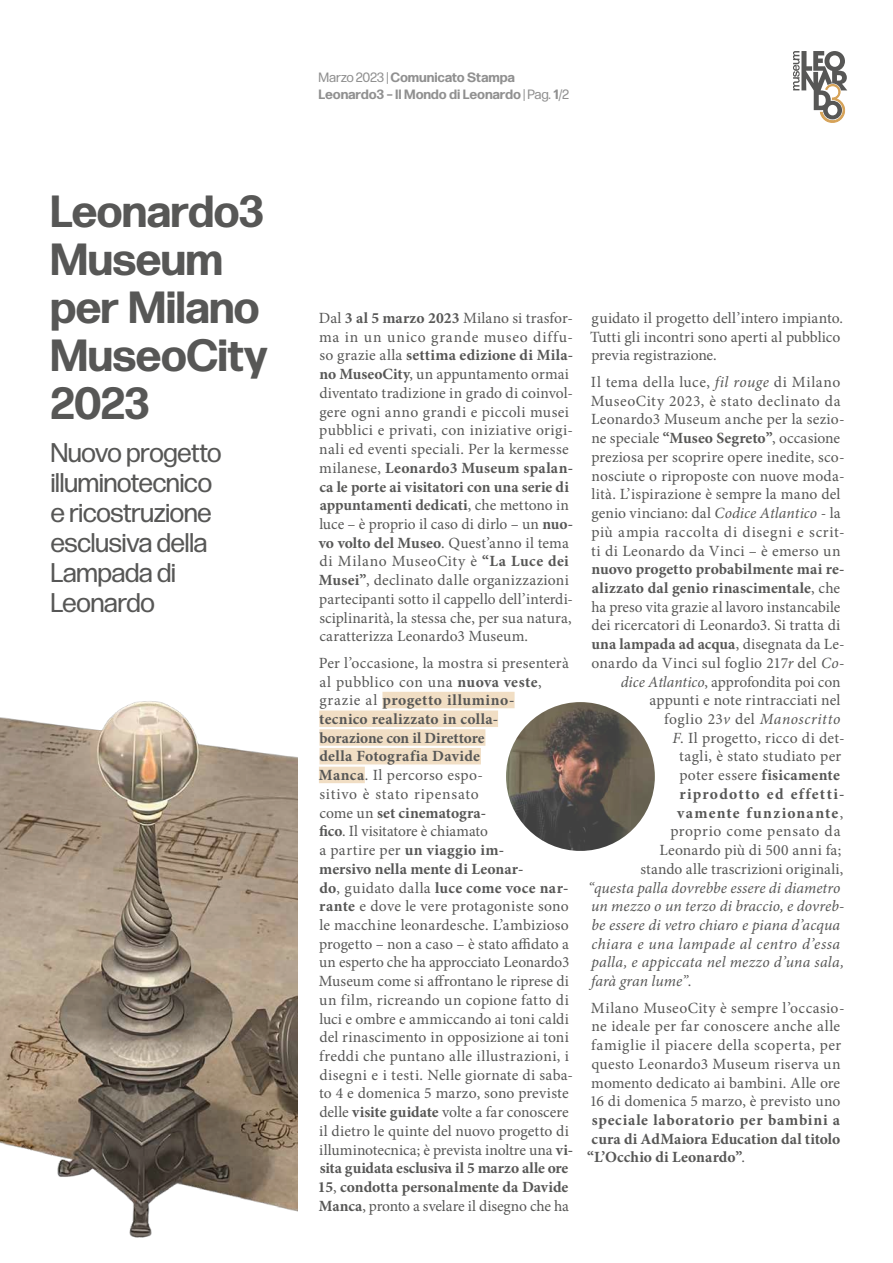
<style>
.page{position:relative;width:893px;height:1263px;background:#fff}
.page>*{position:absolute;margin:0;border:0;box-sizing:border-box;transform-origin:0 0}
.t1{font:700 45px/48px "Forma DJR Banner";letter-spacing:.02em;color:#575756}
.t2{font:27px/30px "Forma DJR Banner";letter-spacing:.02em;color:#575756}
.t3{font:15.6px/18.8px "Minion Pro";letter-spacing:.015em;color:#575756}
.t4{font:italic 15.6px/18.8px "Minion Pro";letter-spacing:.01em;color:#575756}
.t5{font:700 15.6px/18.8px "Minion Pro";letter-spacing:.01em;color:#575756;text-align:justify}
.t6{font:15.6px "Minion Pro";letter-spacing:-.01em;color:#575756}
.t7{font:italic 15.6px "Minion Pro";letter-spacing:.03em;color:#575756}
.t8{font:700 15.6px "Minion Pro";letter-spacing:.08em;color:#575756}
.t9{font:700 15.6px "Minion Pro";letter-spacing:.075em;color:#575756}
.t10{font:700 13.5px/16.2px "Forma DJR Banner";letter-spacing:.035em;color:#909090}
.s1{font-weight:400}
.s2{font-weight:700}
.s3{font-style:italic}
.s4{font-style:normal}
</style>
<div class="page">
<img style="left:0;top:701px;width:298px;height:537px">
<img style="left:506px;top:702px;width:149px;height:149px">
<svg style="left:793px;top:51px;width:54px;height:72px"></svg>
<div style="left:382px;top:692px;width:133px;height:16px;background:#f1dec4"></div>
<div style="left:319px;top:710px;width:179px;height:17px;background:#f1dec4"></div>
<div style="left:319px;top:729px;width:166px;height:17px;background:#f1dec4"></div>
<div style="left:319px;top:748px;width:162px;height:16px;background:#f1dec4"></div>
<div style="left:319px;top:767px;width:46px;height:16px;background:#f1dec4"></div>
<h1 class="t1" style="left:51px;top:187px;width:218px">Leonardo3<br>Museum per Milano<br>MuseoCity<br>2023</h1>
<h2 class="t2" style="left:51px;top:437px;width:172px">Nuovo progetto illuminotecnico e ricostruzione esclusiva della<br>Lampada di<br>Leonardo</h2>
<p class="t10" style="left:319px;top:69px;width:252px"><span class="s1">Marzo 2023 |</span> Comunicato Stampa<br>Leonardo3 – Il Mondo di Leonardo <span class="s1">| Pag.</span> 1<span class="s1">/2</span></p>
<p class="t3" style="left:319px;top:309px;width:256px">Dal <span class="s2">3 al 5 marzo 2023</span> Milano si trasfor&shy;ma in un unico grande museo diffu&shy;so grazie alla <span class="s2">settima edizione di Mila&shy;no MuseoCity</span>, un appuntamento ormai diventato tradizione in grado di coinvol&shy;gere ogni anno grandi e piccoli musei pubblici e privati, con iniziative origi&shy;nali ed eventi speciali. Per la kermesse milanese, <span class="s2">Leonardo3 Museum spalan&shy;ca le porte ai visitatori con una serie di appuntamenti dedicati</span>, che mettono in luce – è proprio il caso di dirlo – un <span class="s2">nuo&shy;vo volto del Museo</span>. Quest’anno il tema di Milano MuseoCity è <span class="s2">“La Luce dei Musei”</span>, declinato dalle organizzazioni partecipanti sotto il cappello dell’interdi&shy;sciplinarità, la stessa che, per sua natura, caratterizza Leonardo3 Museum.</p>
<p class="t3" style="left:318px;top:653px;width:257px">Per l’occasione, la mostra si presenterà al pubblico con una <span class="s2">nuova veste</span>, grazie al <span class="s2">progetto illumino-<br>tecnico realizzato in colla-<br>borazione con il Direttore<br>della Fotografia Davide<br>Manca</span>. Il percorso espo-<br>sitivo è stato ripensato<br>come un <span class="s2">set cinematogra-<br>fico</span>. Il visitatore è chiamato<br>a partire per <span class="s2">un viaggio im-<br>mersivo nella mente di Leonar-<br>do</span>, guidato dalla <span class="s2">luce come voce nar&shy;rante</span> e dove le vere protagoniste sono le macchine leonardesche. L’ambizioso progetto – non a caso – è stato affidato a un esperto che ha approcciato Leonardo3<br>Museum come si affrontano le riprese di un film, ricreando un copione fatto di luci e ombre e ammiccando ai toni caldi del rinascimento in opposizione ai toni freddi che puntano alle illustrazioni, i disegni e i testi. Nelle giornate di saba&shy;to 4 e domenica 5 marzo, sono previste delle <span class="s2">visite guidate</span> volte a far conoscere il dietro le quinte del nuovo progetto di illuminotecnica; è prevista inoltre una <span class="s2">vi&shy;sita guidata esclusiva il 5 marzo alle ore 15</span>, <span class="s2">condotta personalmente da Davide Manca</span>, pronto a svelare il disegno che ha</p>
<p class="t3" style="left:590px;top:309px;width:254px">guidato il progetto dell’intero impianto.<br>Tutti gli incontri sono aperti al pubblico previa registrazione.</p>
<p class="t3" style="left:591px;top:373px;width:255px">Il tema della luce, <span class="s3">fil rouge</span> di Milano MuseoCity 2023, è stato declinato da Leonardo3 Museum anche per la sezio&shy;ne speciale <span class="s2">“Museo Segreto”</span>, occasione preziosa per scoprire opere inedite, sco&shy;nosciute o riproposte con nuove moda&shy;lità. L’ispirazione è sempre la mano del genio vinciano: dal <span class="s3">Codice Atlantico</span> - la più ampia raccolta di disegni e scrit&shy;ti di Leonardo da Vinci – è emerso un</p>
<p class="t5" style="left:591px;top:560px;width:255px">nuovo progetto probabilmente mai re-</p>
<p class="t5" style="left:592px;top:578px;width:250px">alizzato dal genio rinascimentale<span class="s1">, che</span></p>
<p class="t3" style="left:591px;top:597px;width:250px">ha preso vita grazie al lavoro instancabile</p>
<p class="t3" style="left:591px;top:616px;width:250px">dei ricercatori di Leonardo3. Si tratta di</p>
<p class="t5" style="left:591px;top:634px;width:255px">una lampada ad acqua<span class="s1">, disegnata da Le-</span></p>
<p class="t3" style="left:591px;top:653px;width:254px">onardo da Vinci sul foglio 217<span class="s3">r</span> del <span class="s3">Co-</span></p>
<p class="t6" style="left:621px;top:671px;width:221px"><span class="s3">dice Atlantico</span>, approfondita poi con</p>
<p class="t3" style="left:649px;top:691px;width:192px">appunti e note rintracciati nel</p>
<p class="t7" style="left:664px;top:708px;width:178px"><span class="s4">foglio 23</span>v <span class="s4">del</span> Manoscritto</p>
<p class="t3" style="left:672px;top:728px;width:174px"><span class="s3">F</span>. Il progetto, ricco di det-</p>
<p class="t3" style="left:679px;top:747px;width:164px">tagli, è stato studiato per</p>
<p class="t3" style="left:679px;top:766px;width:162px">poter essere <span class="s2">fisicamente</span></p>
<p class="t8" style="left:679px;top:783px;width:167px">riprodotto ed effetti-</p>
<p class="t9" style="left:677px;top:802px;width:167px">vamente funzionante<span class="s1">,</span></p>
<p class="t3" style="left:670px;top:822px;width:172px">proprio come pensato da</p>
<p class="t3" style="left:659px;top:841px;width:183px">Leonardo più di 500 anni fa;</p>
<p class="t3" style="left:640px;top:859px;width:204px">stando alle trascrizioni originali,</p>
<p class="t4" style="left:588px;top:878px;width:258px">“questa palla dovrebbe essere di diametro un mezzo o un terzo di braccio, e dovreb&shy;be essere di vetro chiaro e piana d’acqua chiara e una lampade al centro d’essa palla, e appiccata nel mezzo d’una sala, farà gran lume”<span class="s4">.</span></p>
<p class="t3" style="left:590px;top:998px;width:256px">Milano MuseoCity è sempre l’occasio&shy;ne ideale per far conoscere anche alle famiglie il piacere della scoperta, per questo Leonardo3 Museum riserva un momento dedicato ai bambini. Alle ore 16 di domenica 5 marzo, è previsto uno</p>
<p class="t5" style="left:587px;top:1110px;width:255px">speciale laboratorio per bambini a cura di AdMaiora Education dal titolo “L’Occhio di Leonardo”<span class="s1">.</span></p>
</div>
